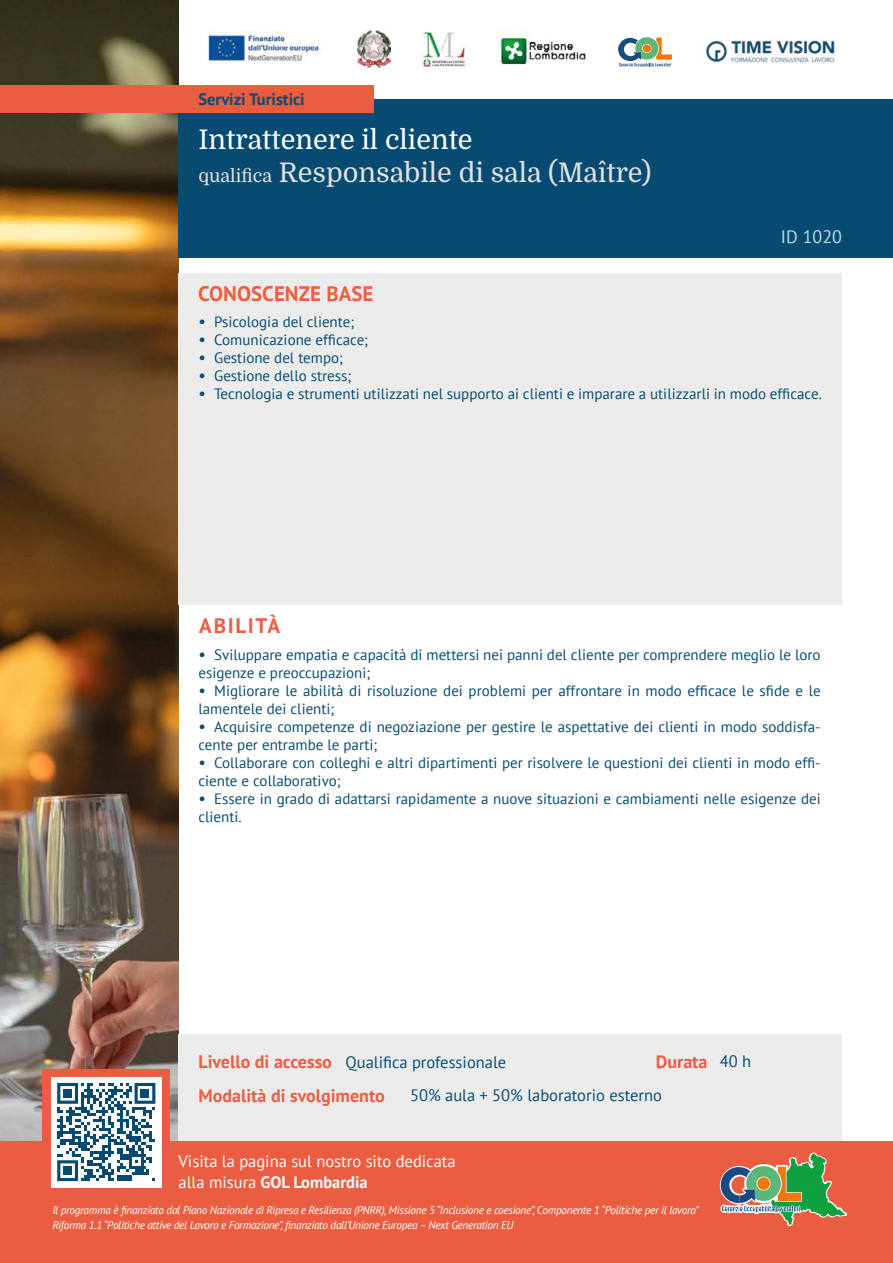
<style>
.page{position:relative;width:893px;height:1263px;background:#fff}
.page>*{position:absolute;margin:0;border:0;box-sizing:border-box;transform-origin:0 0}
.t1{font:27px/33px "Domine";color:#e1e1e1}
.t2{font:700 21px "PT Sans";color:#ed5e45}
.t3{font:700 21px "PT Sans";letter-spacing:.08em;color:#ed5e45}
.t4{font:700 18px "PT Sans";color:#ed5e45}
.t5{font:18px "PT Sans";color:#bfdde3}
.t6{font:16.5px/21px "PT Sans";color:#fff}
.t7{font:16.5px "PT Sans";color:#074b72}
.t8{font:700 16.5px "PT Sans";color:#074b72}
.t9{font:15px/18px "PT Sans";color:#074b72}
.t10{font:italic 11.25px/15px "PT Sans";letter-spacing:-.025em;color:#fff}
.s1{color:#fff}
.s2{font-size:18px}
.s3{font-size:16.5px}
.s4{font-weight:700}
</style>
<div class="page">
<img style="left:0;top:0;width:179px;height:1141px">
<div style="left:179px;top:99px;width:714px;height:159px;background:#074b72"></div>
<div style="left:0;top:85px;width:374px;height:28px;background:#eb5d40"></div>
<div style="left:179px;top:1034px;width:663px;height:229px;background:#ebebeb"></div>
<div style="left:0;top:1141px;width:893px;height:122px;background:#eb5d40"></div>
<div style="left:43px;top:1069px;width:127px;height:127px;background:#eb5d40"></div>
<div style="left:51px;top:1077px;width:110px;height:110px;background:#fff"></div>
<svg style="left:57px;top:1083px;width:98px;height:98px"></svg>
<div style="left:63px;top:1089px;width:9px;height:9px;background:#054a73"></div>
<div style="left:141px;top:1089px;width:8px;height:9px;background:#054a73"></div>
<div style="left:63px;top:1166px;width:9px;height:9px;background:#054a73"></div>
<div style="left:179px;top:273px;width:663px;height:332px;background:#ebebeb"></div>
<img style="left:206px;top:32px;width:116px;height:30px">
<img style="left:419px;top:33px;width:49px;height:33px">
<svg style="left:618px;top:37px;width:54px;height:30px"></svg>
<img style="left:498px;top:36px;width:88px;height:29px">
<img style="left:357px;top:31px;width:33px;height:37px">
<svg style="left:719px;top:1152px;width:129px;height:74px"></svg>
<img style="left:705px;top:40px;width:130px;height:23px">
<p class="t8" style="left:198px;top:88px;width:108px">Servizi Turistici</p>
<h1 class="t1" style="left:198px;top:124px;width:454px"><span class="s1">Intrattenere il cliente<br></span><span class="s2">qualifica</span> Responsabile di sala (Maître)</h1>
<h2 class="t2" style="left:198px;top:279px;width:177px">CONOSCENZE BASE</h2>
<p class="t5" style="left:781px;top:225px;width:63px">ID 1020</p>
<p class="t9" style="left:198px;top:312px;width:157px"><span class="s3">•</span> Psicologia del cliente;</p>
<p class="t9" style="left:198px;top:330px;width:171px"><span class="s3">•</span> Comunicazione efficace;</p>
<p class="t9" style="left:198px;top:348px;width:146px"><span class="s3">•</span> Gestione del tempo;</p>
<p class="t9" style="left:198px;top:366px;width:154px"><span class="s3">•</span> Gestione dello stress;</p>
<p class="t9" style="left:198px;top:384px;width:625px"><span class="s3">•</span> Tecnologia e strumenti utilizzati nel supporto ai clienti e imparare a utilizzarli in modo efficace.</p>
<h2 class="t3" style="left:199px;top:612px;width:82px">ABILITÀ</h2>
<p class="t9" style="left:198px;top:646px;width:624px"><span class="s3">•</span> Sviluppare empatia e capacità di mettersi nei panni del cliente per comprendere meglio le loro esigenze e preoccupazioni;</p>
<p class="t9" style="left:198px;top:682px;width:624px"><span class="s3">•</span> Migliorare le abilità di risoluzione dei problemi per affrontare in modo efficace le sfide e le lamentele dei clienti;</p>
<p class="t9" style="left:198px;top:718px;width:624px"><span class="s3">•</span> Acquisire competenze di negoziazione per gestire le aspettative dei clienti in modo soddisfa&shy;cente per entrambe le parti;</p>
<p class="t9" style="left:198px;top:754px;width:624px"><span class="s3">•</span> Collaborare con colleghi e altri dipartimenti per risolvere le questioni dei clienti in modo effi&shy;ciente e collaborativo;</p>
<p class="t9" style="left:198px;top:790px;width:624px"><span class="s3">•</span> Essere in grado di adattarsi rapidamente a nuove situazioni e cambiamenti nelle esigenze dei clienti.</p>
<p class="t4" style="left:198px;top:1050px;width:135px">Livello di accesso</p>
<p class="t7" style="left:345px;top:1051px;width:162px">Qualifica professionale</p>
<p class="t7" style="left:720px;top:1051px;width:33px">40 h</p>
<p class="t4" style="left:656px;top:1050px;width:53px">Durata</p>
<p class="t4" style="left:198px;top:1084px;width:188px">Modalità di svolgimento</p>
<p class="t7" style="left:410px;top:1084px;width:253px">50% aula + 50% laboratorio esterno</p>
<p class="t6" style="left:179px;top:1150px;width:279px">Visita la pagina sul nostro sito dedicata alla misura <span class="s4">GOL Lombardia</span></p>
<p class="t10" style="left:52px;top:1203px;width:648px">Il programma è finanziato dal Piano Nazionale di Ripresa e Resilienza (PNRR), Missione 5 “Inclusione e coesione”, Componente 1 “Politiche per il lavoro”<br>Riforma 1.1 “Politiche attive del Lavoro e Formazione”, finanziato dall’Unione Europea – Next Generation EU</p>
</div>
